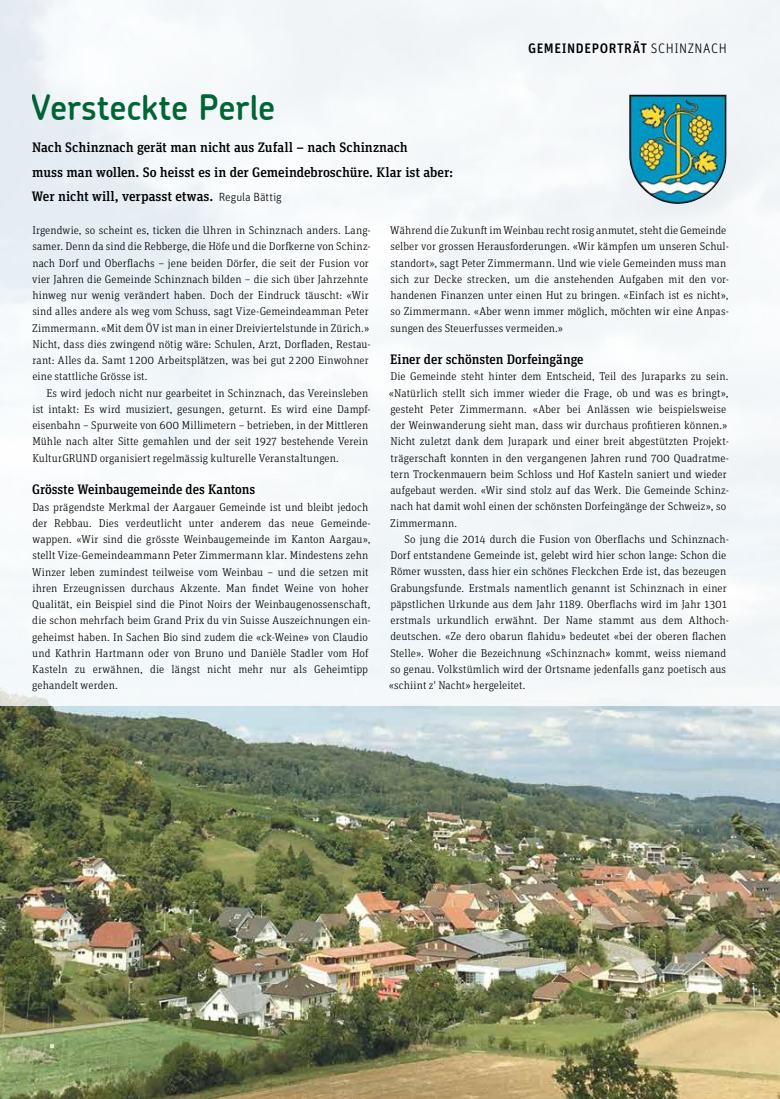
<style>
.page{position:relative;width:780px;height:1099px;background:#fff}
.page>*{position:absolute;margin:0;border:0;box-sizing:border-box;transform-origin:0 0}
.t1{font:600 35px "Chevin";color:#006937}
.t2{font:500 13.75px/24.4px "Unit Slab Pro";color:#000}
.t3{font:500 13.75px "Unit OT";letter-spacing:.04em;color:#000;scale:.96 1}
.t4{font:300 11.25px/16.2px "Unit Slab Pro";letter-spacing:.01em;color:#000}
.s1{font-weight:300}
.s2{font-family:"Unit OT";font-weight:300;font-size:11.88px}
</style>
<div class="page">
<img style="left:0;top:705px;width:780px;height:393px">
<div style="left:0;top:0;width:780px;height:705px;background:#f4f8fa"></div>
<img style="left:629px;top:95px;width:97px;height:109px">
<p class="t3" style="left:528px;top:40px;width:208px">GEMEINDEPORTRÄT <span class="s1">SCHINZNACH</span></p>
<h1 class="t1" style="left:32px;top:85px;width:245px">Versteckte Perle</h1>
<p class="t2" style="left:32px;top:135px;width:423px">Nach Schinznach gerät man nicht aus Zufall – nach Schinznach<br>muss man wollen. So heisst es in der Gemeindebroschüre. Klar ist aber:<br>Wer nicht will, verpasst etwas. <span class="s2">Regula Bättig</span></p>
<p class="t4" style="left:32px;top:222px;width:340px">Irgendwie, so scheint es, ticken die Uhren in Schinznach anders. Lang&shy;samer. Denn da sind die Rebberge, die Höfe und die Dorfkerne von Schinz&shy;nach Dorf und Oberflachs – jene beiden Dörfer, die seit der Fusion vor vier Jahren die Gemeinde Schinznach bilden – die sich über Jahrzehnte hinweg nur wenig verändert haben. Doch der Eindruck täuscht: «Wir sind alles andere als weg vom Schuss, sagt Vize-Gemeindeamman Peter Zimmermann. «Mit dem ÖV ist man in einer Dreiviertelstunde in Zürich.» Nicht, dass dies zwingend nötig wäre: Schulen, Arzt, Dorfladen, Restau&shy;rant: Alles da. Samt 1 200 Arbeitsplätzen, was bei gut 2200 Einwohner eine stattliche Grösse ist.</p>
<p class="t4" style="left:32px;top:384px;width:340px;text-indent:14px">Es wird jedoch nicht nur gearbeitet in Schinznach, das Vereinsleben ist intakt: Es wird musiziert, gesungen, geturnt. Es wird eine Dampf&shy;eisenbahn – Spurweite von 600 Millimetern – betrieben, in der Mittleren Mühle nach alter Sitte gemahlen und der seit 1927 bestehende Verein KulturGRUND organisiert regelmässig kulturelle Veranstaltungen.</p>
<p class="t2" style="left:32px;top:476px;width:224px">Grösste Weinbaugemeinde des Kantons</p>
<p class="t4" style="left:32px;top:498px;width:340px">Das prägendste Merkmal der Aargauer Gemeinde ist und bleibt jedoch der Rebbau. Dies verdeutlicht unter anderem das neue Gemeinde&shy;wappen. «Wir sind die grösste Weinbaugemeinde im Kanton Aargau», stellt Vize-Gemeindeammann Peter Zimmermann klar. Mindestens zehn Winzer leben zumindest teilweise vom Weinbau – und die setzen mit ihren Erzeugnissen durchaus Akzente. Man findet Weine von hoher Qualität, ein Beispiel sind die Pinot Noirs der Weinbaugenossenschaft, die schon mehrfach beim Grand Prix du vin Suisse Auszeichnungen ein&shy;geheimst haben. In Sachen Bio sind zudem die «ck-Weine» von Claudio und Kathrin Hartmann oder von Bruno und Danièle Stadler vom Hof Kasteln zu erwähnen, die längst nicht mehr nur als Geheimtipp gehandelt werden.</p>
<p class="t4" style="left:390px;top:222px;width:340px">Während die Zukunft im Weinbau recht rosig anmutet, steht die Gemeinde selber vor grossen Herausforderungen. «Wir kämpfen um unseren Schul-- standort», sagt Peter Zimmermann. Und wie viele Gemeinden muss man sich zur Decke strecken, um die anstehenden Aufgaben mit den vor&shy;handenen Finanzen unter einen Hut zu bringen. «Einfach ist es nicht», so Zimmermann. «Aber wenn immer möglich, möchten wir eine Anpas&shy;sungen des Steuerfusses vermeiden.»</p>
<p class="t2" style="left:390px;top:346px;width:195px">Einer der schönsten Dorfeingänge</p>
<p class="t4" style="left:389px;top:368px;width:341px">Die Gemeinde steht hinter dem Entscheid, Teil des Juraparks zu sein. «Natürlich stellt sich immer wieder die Frage, ob und was es bringt», gesteht Peter Zimmermann. «Aber bei Anlässen wie beispielsweise der Weinwanderung sieht man, dass wir durchaus profitieren können.» Nicht zuletzt dank dem Jurapark und einer breit abgestützten Projekt&shy;trägerschaft konnten in den vergangenen Jahren rund 700 Quadratme&shy;tern Trockenmauern beim Schloss und Hof Kasteln saniert und wieder aufgebaut werden. «Wir sind stolz auf das Werk. Die Gemeinde Schinz&shy;nach hat damit wohl einen der schönsten Dorfeingänge der Schweiz», so Zimmermann.</p>
<p class="t4" style="left:389px;top:530px;width:341px;text-indent:16px">So jung die 2014 durch die Fusion von Oberflachs und Schinznach-Dorf entstandene Gemeinde ist, gelebt wird hier schon lange: Schon die Römer wussten, dass hier ein schönes Fleckchen Erde ist, das bezeugen Grabungsfunde. Erstmals namentlich genannt ist Schinznach in einer päpstlichen Urkunde aus dem Jahr 1189. Oberflachs wird im Jahr 1301 erstmals urkundlich erwähnt. Der Name stammt aus dem Althoch&shy;deutschen. «Ze dero obarun flahidu» bedeutet «bei der oberen flachen Stelle». Woher die Bezeichnung «Schinznach» kommt, weiss niemand so genau. Volkstümlich wird der Ortsname jedenfalls ganz poetisch aus «schiint z' Nacht» hergeleitet.</p>
</div>
